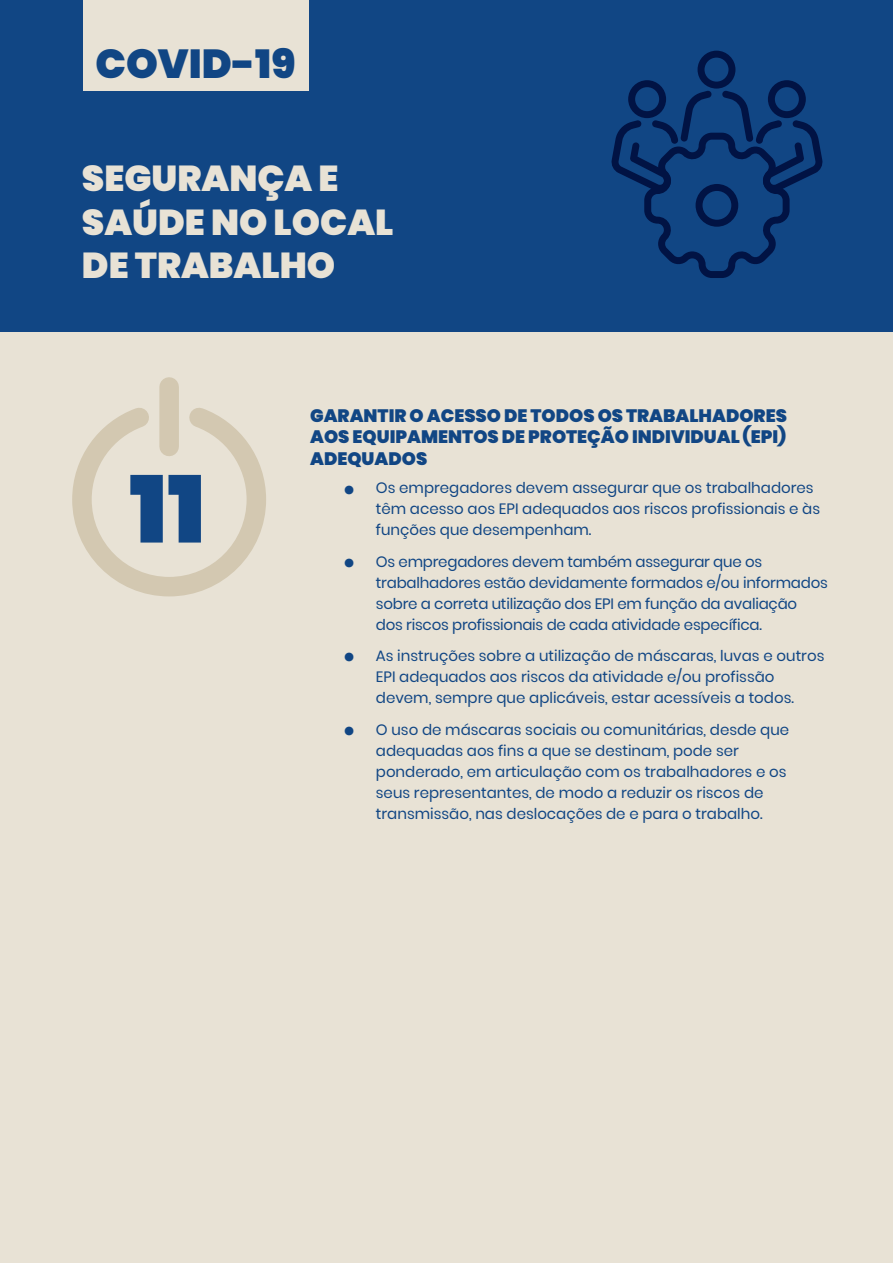
<style>
.page{position:relative;width:893px;height:1263px;background:#e8e2d5}
.page>*{position:absolute;margin:0;border:0;box-sizing:border-box;transform-origin:0 0}
.t1{font:900 95.55px "Poppins";color:#114684}
.t2{font:900 40.5px "Poppins";color:#114684}
.t3{font:900 36px/43.2px "Poppins";color:#e8e2d5}
.t4{font:500 33px "Poppins";color:#114684}
.t5{font:900 18px/21.6px "Poppins";color:#114684;text-align:justify}
.t6{font:15px/21px "Poppins";color:#114684}
</style>
<div class="page">
<div style="left:0;top:0;width:893px;height:331px;background:#114684"></div>
<div style="left:83px;top:0;width:225px;height:90px;background:#e8e2d5"></div>
<div style="left:159px;top:387px;width:20px;height:59px;background:#d3c8b1"></div>
<svg style="left:72px;top:392px;width:194px;height:204px"></svg>
<svg style="left:612px;top:51px;width:210px;height:227px"></svg>
<h2 class="t2" style="left:96px;top:40px;width:202px">COVID-19</h2>
<h3 class="t3" style="left:82px;top:157px;width:313px">SEGURANÇA E<br>SAÚDE NO LOCAL<br>DE TRABALHO</h3>
<p class="t5" style="left:310px;top:405px;width:478px">GARANTIR O ACESSO DE TODOS OS TRABALHADORES AOS EQUIPAMENTOS DE PROTEÇÃO INDIVIDUAL (EPI)<br>ADEQUADOS</p>
<h3 class="t4" style="left:343px;top:470px;width:14px">•</h3>
<h1 class="t1" style="left:129px;top:454px;width:78px">11</h1>
<p class="t6" style="left:376px;top:478px;width:446px">Os empregadores devem assegurar que os trabalhadores têm acesso aos EPI adequados aos riscos profissionais e às funções que desempenham.</p>
<h3 class="t4" style="left:343px;top:544px;width:14px">•</h3>
<p class="t6" style="left:376px;top:551px;width:453px">Os empregadores devem também assegurar que os trabalhadores estão devidamente formados e/ou informados sobre a correta utilização dos EPI em função da avaliação dos riscos profissionais de cada atividade específica.</p>
<h3 class="t4" style="left:343px;top:638px;width:14px">•</h3>
<p class="t6" style="left:376px;top:645px;width:450px">As instruções sobre a utilização de máscaras, luvas e outros<br>EPI adequados aos riscos da atividade e/ou profissão devem, sempre que aplicáveis, estar acessíveis a todos.</p>
<h3 class="t4" style="left:343px;top:711px;width:14px">•</h3>
<p class="t6" style="left:376px;top:719px;width:415px">O uso de máscaras sociais ou comunitárias, desde que adequadas aos fins a que se destinam, pode ser ponderado, em articulação com os trabalhadores e os seus representantes, de modo a reduzir os riscos de transmissão, nas deslocações de e para o trabalho.</p>
</div>
